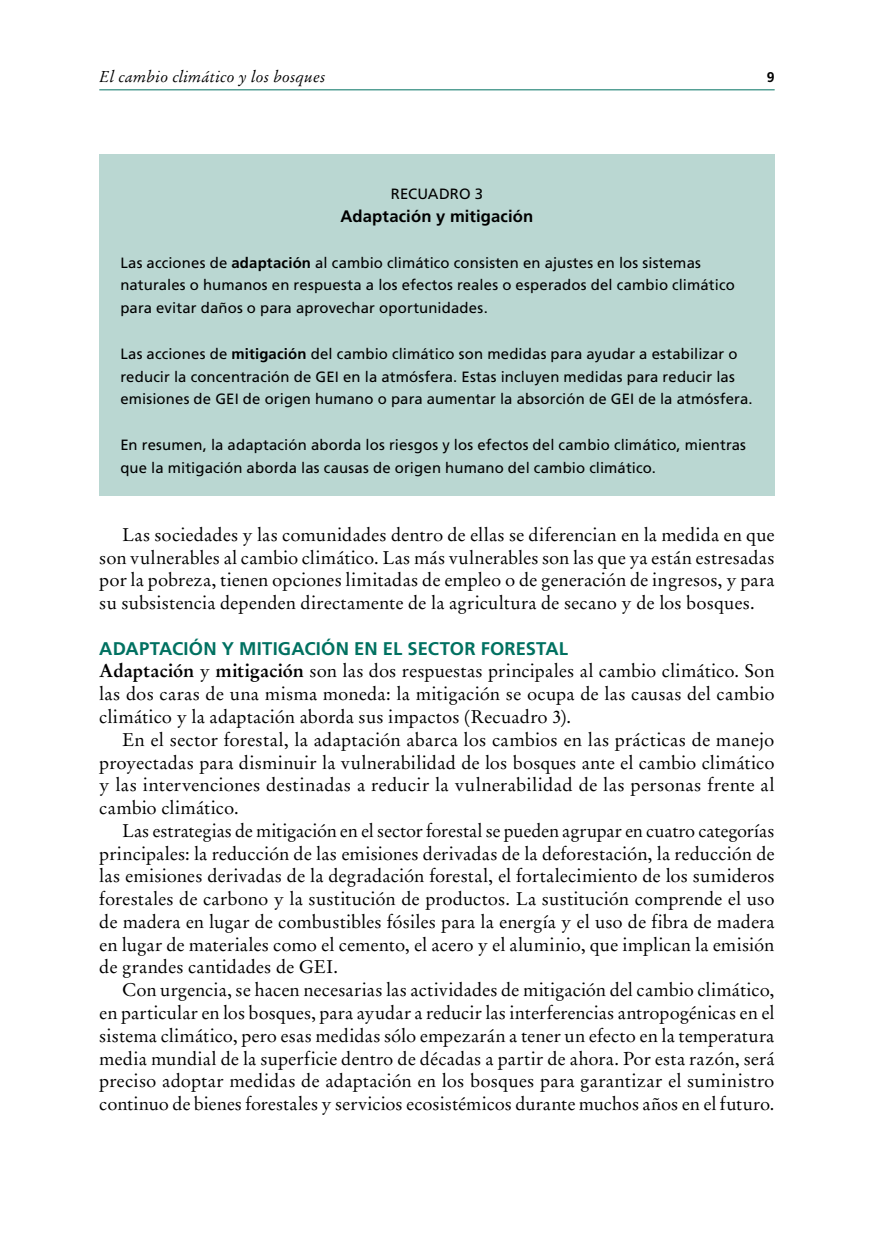
<style>
.page{position:relative;width:874px;height:1241px;background:#fff}
.page>*{position:absolute;margin:0;border:0;box-sizing:border-box;transform-origin:0 0}
.t1{font:18.38px/22.8px "Stempel Garamond LT Std";letter-spacing:.005em;color:#000;text-align:justify}
.t2{font:700 18.38px "Frutiger LT Std";letter-spacing:.01em;color:#007161}
.t3{font:700 16.62px "Frutiger LT Std";letter-spacing:.01em;color:#000}
.t4{font:italic 15.75px "Stempel Garamond LT Std";letter-spacing:.015em;color:#000}
.t5{font:14.88px/22.8px "Frutiger LT Std";letter-spacing:.01em;color:#000}
.t6{font:700 14px "Frutiger LT Std";color:#000}
.s1{font-weight:700}
</style>
<div class="page">
<hr style="left:99px;top:89px;width:675px;height:1px;background:#007161">
<div style="left:99px;top:154px;width:675px;height:341px;background:#bad7d2"></div>
<p class="t4" style="left:99px;top:67px;width:227px">El cambio climático y los bosques</p>
<p class="t6" style="left:766px;top:68px;width:9px">9</p>
<p class="t5" style="left:390px;top:183px;width:94px">RECUADRO 3</p>
<p class="t3" style="left:340px;top:206px;width:194px">Adaptación y mitigación</p>
<p class="t5" style="left:120px;top:251px;width:615px">Las acciones de <span class="s1">adaptación</span> al cambio climático consisten en ajustes en los sistemas naturales o humanos en respuesta a los efectos reales o esperados del cambio climático para evitar daños o para aprovechar oportunidades.</p>
<p class="t5" style="left:120px;top:342px;width:618px">Las acciones de <span class="s1">mitigación</span> del cambio climático son medidas para ayudar a estabilizar o reducir la concentración de GEI</p>
<p class="t5" style="left:343px;top:365px;width:393px">en la atmósfera. Estas incluyen medidas para reducir las</p>
<p class="t5" style="left:120px;top:388px;width:104px">emisiones de GEI</p>
<p class="t5" style="left:243px;top:388px;width:376px">de origen humano o para aumentar la absorción de GEI</p>
<p class="t5" style="left:638px;top:388px;width:116px">de la atmósfera.</p>
<p class="t5" style="left:120px;top:433px;width:627px">En resumen, la adaptación aborda los riesgos y los efectos del cambio climático, mientras que la mitigación aborda las causas de origen humano del cambio climático.</p>
<p class="t1" style="left:99px;top:523px;width:676px;text-indent:23px">Las sociedades y las comunidades dentro de ellas se diferencian en la medida en que son vulnerables al cambio climático. Las más vulnerables son las que ya están estresadas por la pobreza, tienen opciones limitadas de empleo o de generación de ingresos, y para su subsistencia dependen directamente de la agricultura de secano y de los bosques.</p>
<p class="t2" style="left:99px;top:637px;width:470px">ADAPTACIÓN Y MITIGACIÓN EN EL SECTOR FORESTAL</p>
<p class="t1" style="left:99px;top:659px;width:676px"><span class="s1">Adaptación</span> y <span class="s1">mitigación</span> son las dos respuestas principales al cambio climático. Son las dos caras de una misma moneda: la mitigación se ocupa de las causas del cambio climático y la adaptación aborda sus impactos (Recuadro 3).</p>
<p class="t1" style="left:99px;top:728px;width:676px;text-indent:23px">En el sector forestal, la adaptación abarca los cambios en las prácticas de manejo proyectadas para disminuir la vulnerabilidad de los bosques ante el cambio climático y las intervenciones destinadas a reducir la vulnerabilidad de las personas frente al cambio climático.</p>
<p class="t1" style="left:99px;top:819px;width:676px;text-indent:23px">Las estrategias de mitigación en el sector forestal se pueden agrupar en cuatro categorías principales: la reducción de las emisiones derivadas de la deforestación, la reducción de las emisiones derivadas de la degradación forestal, el fortalecimiento de los sumideros forestales de carbono y la sustitución de productos. La sustitución comprende el uso de madera en lugar de combustibles fósiles para la energía y el uso de fibra de madera en lugar de materiales como el cemento, el acero y el aluminio, que implican la emisión de grandes cantidades de GEI.</p>
<p class="t1" style="left:99px;top:978px;width:676px;text-indent:23px">Con urgencia, se hacen necesarias las actividades de mitigación del cambio climático, en particular en los bosques, para ayudar a reducir las interferencias antropogénicas en el sistema climático, pero esas medidas sólo empezarán a tener un efecto en la temperatura media mundial de la superficie dentro de décadas a partir de ahora. Por esta razón, será preciso adoptar medidas de adaptación en los bosques para garantizar el suministro continuo de bienes forestales y servicios ecosistémicos durante muchos años en el futuro.</p>
</div>
